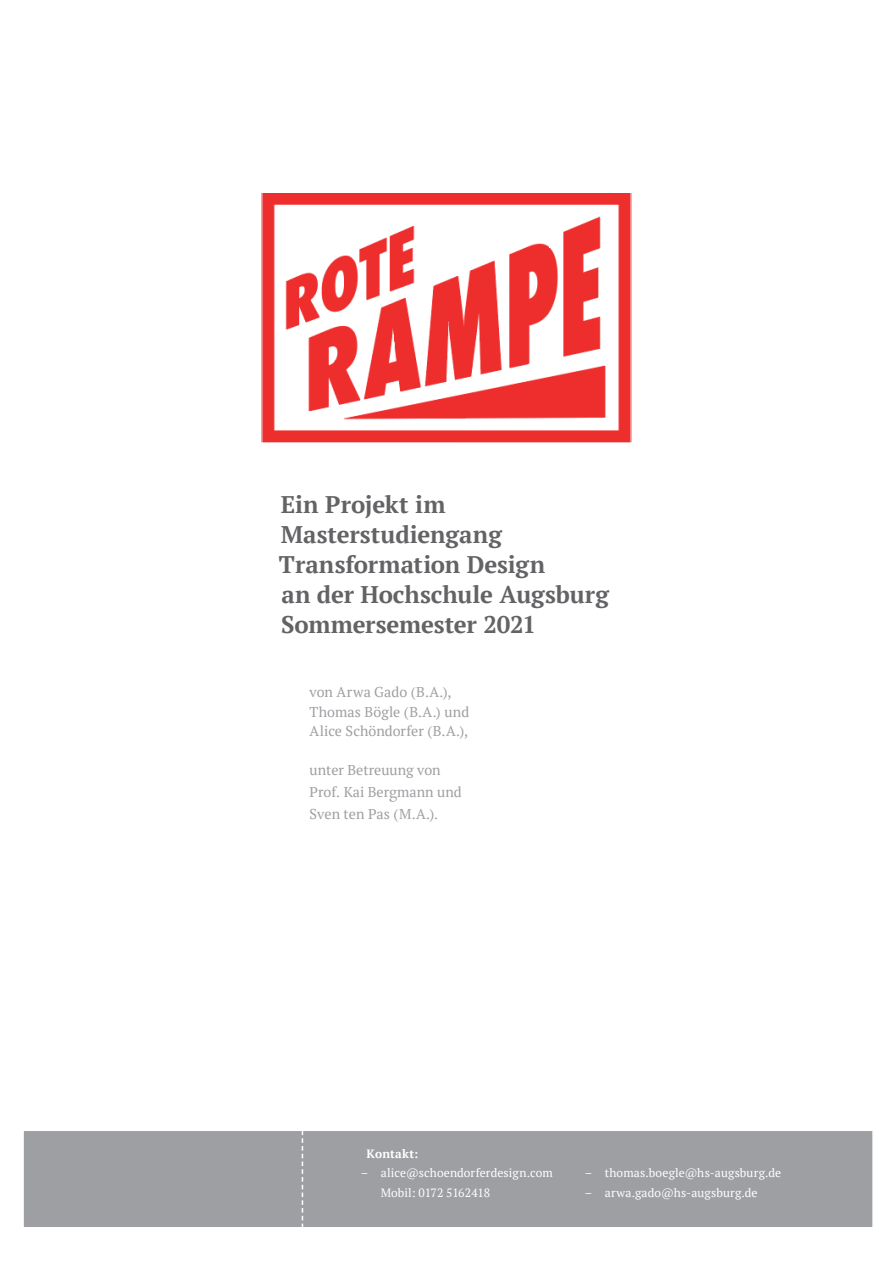
<style>
.page{position:relative;width:893px;height:1263px;background:#fff}
.page>*{position:absolute;margin:0;border:0;box-sizing:border-box;transform-origin:0 0}
.t1{font:700 24px/30px "PT Serif";letter-spacing:-.005em;color:#636366}
.t2{font:14.25px/19.5px "PT Serif";color:#9d9fa2}
.t3{font:12px/19.5px "PT Serif";letter-spacing:.01em;color:#fff}
.t4{font:700 12px "PT Serif";letter-spacing:.015em;color:#fff}
.s1{font-family:"Adobe Garamond Pro";font-size:18px}
</style>
<div class="page">
<div style="left:22px;top:1129px;width:852px;height:99px;background:#9d9fa2;border:2px solid #fff"></div>
<img style="left:262px;top:193px;width:369px;height:249px">
<svg style="left:302px;top:1129px;width:1px;height:99px"></svg>
<h1 class="t1" style="left:279px;top:489px;width:332px">Ein Projekt im<br>Masterstudiengang<br>Transformation Design<br>an der Hochschule Augsburg<br>Sommersemester 2021</h1>
<p class="t2" style="left:309px;top:682px;width:161px">von Arwa Gado (B.A.),<br>Thomas Bögle (B.A.) und<br>Alice Schöndorfer (B.A.),</p>
<p class="t2" style="left:309px;top:759px;width:154px;line-height:22px">unter Betreuung von<br>Prof. Kai Ber<span class="s1">g</span>mann und<br>Sven ten Pas (M.A.).</p>
<p class="t4" style="left:367px;top:1145px;width:53px">Kontakt:</p>
<p class="t3" style="left:381px;top:1163px;width:174px;text-indent:-20px">– alice@schoendorferdesign.com<br>Mobil: 0172 5162418</p>
<p class="t3" style="left:585px;top:1163px;width:198px">– thomas.boegle@hs-augsburg.de</p>
<p class="t3" style="left:585px;top:1182px;width:174px">– arwa.gado@hs-augsburg.de</p>
</div>
